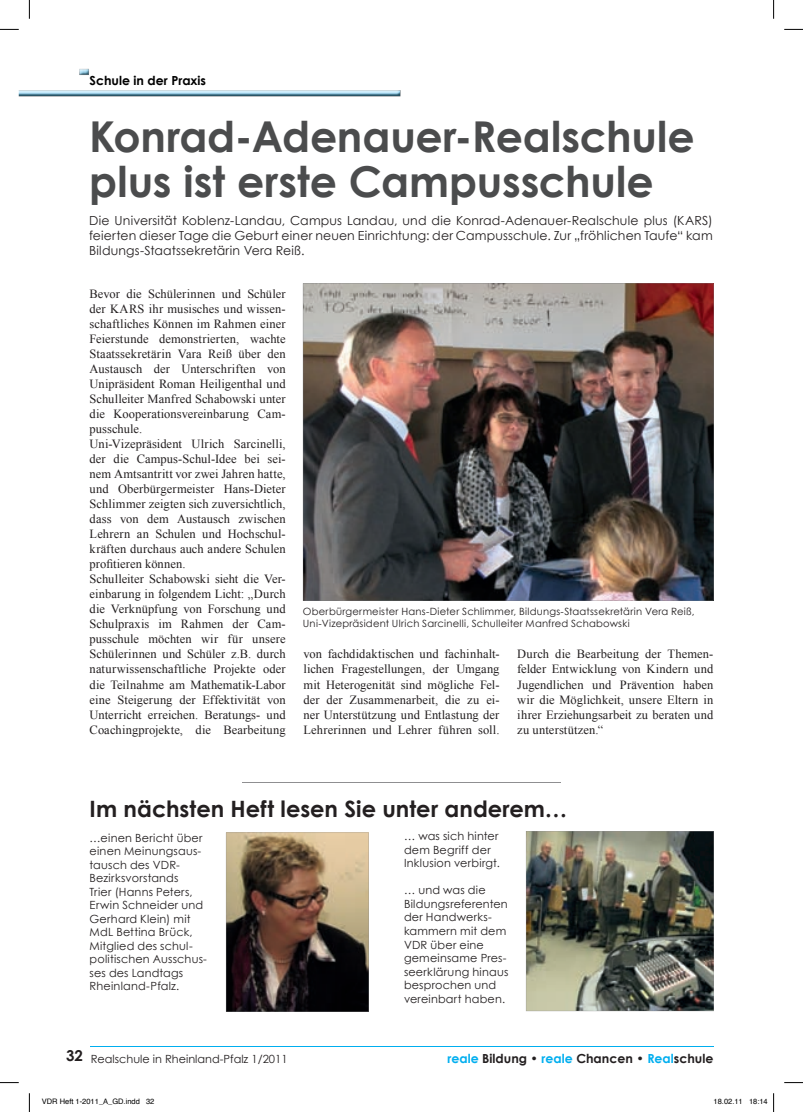
<style>
.page{position:relative;width:803px;height:1112px;background:#fff}
.page>*{position:absolute;margin:0;border:0;box-sizing:border-box;transform-origin:0 0}
.t1{font:700 42.5px/45px "Century Gothic";letter-spacing:-.005em;color:#4b4c4d}
.t2{font:700 22.5px "Century Gothic";color:#231f20}
.t3{font:12.5px/15px "Times New Roman";letter-spacing:.005em;color:#231f20;text-align:justify}
.t4{font:12.5px/15px "Century Gothic";letter-spacing:.01em;color:#231f20;text-align:justify}
.t5{font:700 12.5px "Century Gothic";color:#231f20}
.t6{font:700 12.5px "Century Gothic";color:#000}
.t7{font:11.25px/13.5px "Century Gothic";letter-spacing:.015em;color:#231f20}
.t8{font:10px/12px "Century Gothic";letter-spacing:.025em;color:#231f20}
.t9{font:7.5px "Helvetica";color:#000}
.s1{font-weight:700;font-size:15px}
.s2{color:#00aeef}
</style>
<div class="page">
<img style="left:19px;top:90px;width:381px;height:6px">
<svg style="left:79px;top:69px;width:10px;height:6px"></svg>
<hr style="left:90px;top:1046px;width:623px;height:1px;background:#00aeef">
<img style="left:303px;top:283px;width:410px;height:317px">
<img style="left:226px;top:832px;width:143px;height:179px">
<img style="left:526px;top:831px;width:188px;height:179px">
<hr style="left:242px;top:782px;width:319px;height:1px;background:#8f8f91">
<svg style="left:0;top:29px;width:19px;height:1px"></svg>
<svg style="left:784px;top:29px;width:19px;height:1px"></svg>
<svg style="left:0;top:1082px;width:19px;height:1px"></svg>
<svg style="left:784px;top:1082px;width:19px;height:1px"></svg>
<svg style="left:29px;top:0;width:1px;height:19px"></svg>
<svg style="left:29px;top:1093px;width:1px;height:18px"></svg>
<svg style="left:773px;top:0;width:1px;height:19px"></svg>
<svg style="left:773px;top:1093px;width:1px;height:18px"></svg>
<p class="t6" style="left:90px;top:72px;width:118px">Schule in der Praxis</p>
<h1 class="t1" style="left:89px;top:113px;width:607px">Konrad-Adenauer-Realschule plus ist erste Campusschule</h1>
<p class="t4" style="left:89px;top:213px;width:625px">Die Universität Koblenz-Landau, Campus Landau, und die Konrad-Adenauer-Realschule plus (KARS) feierten dieser Tage die Geburt einer neuen Einrichtung: der Campusschule. Zur „fröhlichen Taufe“ kam Bildungs-Staatssekretärin Vera Reiß.</p>
<p class="t3" style="left:90px;top:286px;width:198px;text-align:left">Bevor die Schülerinnen und Schüler der KARS ihr musisches und wissen&shy;schaftliches Können im Rahmen einer Feierstunde demonstrierten, wachte Staatssekretärin Vara Reiß über den Austausch der Unterschriften von Unipräsident Roman Heiligenthal und Schulleiter Manfred Schabowski unter die Kooperationsvereinbarung Cam&shy;pusschule.<br>Uni-Vizepräsident Ulrich Sarcinelli, der die Campus-Schul-Idee bei sei&shy;nem Amtsantritt vor zwei Jahren hatte, und Oberbürgermeister Hans-Dieter Schlimmer zeigten sich zuversichtlich, dass von dem Austausch zwischen Lehrern an Schulen und Hochschul&shy;kräften durchaus auch andere Schulen profitieren können.<br>Schulleiter Schabowski sieht die Ver&shy;einbarung in folgendem Licht: „Durch die Verknüpfung von Forschung und Schulpraxis im Rahmen der Cam&shy;pusschule möchten wir für unsere Schülerinnen und Schüler z.B. durch naturwissenschaftliche Projekte oder die Teilnahme am Mathematik-Labor eine Steigerung der Effektivität von Unterricht erreichen. Beratungs- und Coachingprojekte, die Bearbeitung</p>
<p class="t8" style="left:303px;top:604px;width:393px">Oberbürgermeister Hans-Dieter Schlimmer, Bildungs-Staatssekretärin Vera Reiß,<br>Uni-Vizepräsident Ulrich Sarcinelli, Schulleiter Manfred Schabowski</p>
<p class="t3" style="left:303px;top:646px;width:198px">von fachdidaktischen und fachinhalt&shy;lichen Fragestellungen, der Umgang mit Heterogenität sind mögliche Fel&shy;der der Zusammenarbeit, die zu ei&shy;ner Unterstützung und Entlastung der Lehrerinnen und Lehrer führen soll.</p>
<p class="t3" style="left:517px;top:646px;width:198px">Durch die Bearbeitung der Themen&shy;felder Entwicklung von Kindern und Jugendlichen und Prävention haben wir die Möglichkeit, unsere Eltern in ihrer Erziehungsarbeit zu beraten und zu unterstützen.“</p>
<h2 class="t2" style="left:90px;top:794px;width:479px">Im nächsten Heft lesen Sie unter anderem…</h2>
<p class="t7" style="left:90px;top:830px;width:119px">…einen Bericht über einen Meinungsaus&shy;tausch des VDR-<br>Bezirksvorstands<br>Trier (Hanns Peters,<br>Erwin Schneider und<br>Gerhard Klein) mit<br>MdL Bettina Brück,<br>Mitglied des schul&shy;politischen Ausschus&shy;ses des Landtags<br>Rheinland-Pfalz.</p>
<p class="t7" style="left:404px;top:829px;width:97px">… was sich hinter dem Begriff der<br>Inklusion verbirgt.</p>
<p class="t7" style="left:404px;top:883px;width:106px">… und was die<br>Bildungsreferenten der Handwerks&shy;kammern mit dem<br>VDR über eine gemeinsame Pres&shy;seerklärung hinaus besprochen und vereinbart haben.</p>
<p class="t7" style="left:66px;top:1051px;width:223px"><span class="s1">32</span> Realschule in Rheinland-Pfalz 1/2011</p>
<p class="t5" style="left:447px;top:1049px;width:267px"><span class="s2">reale</span> Bildung • <span class="s2">reale</span> Chancen • <span class="s2">Real</span>schule</p>
<p class="t9" style="left:42px;top:1095px;width:114px">VDR Heft 1-2011_A_GD.indd 32</p>
<p class="t9" style="left:713px;top:1095px;width:56px">18.02.11 18:14</p>
</div>
